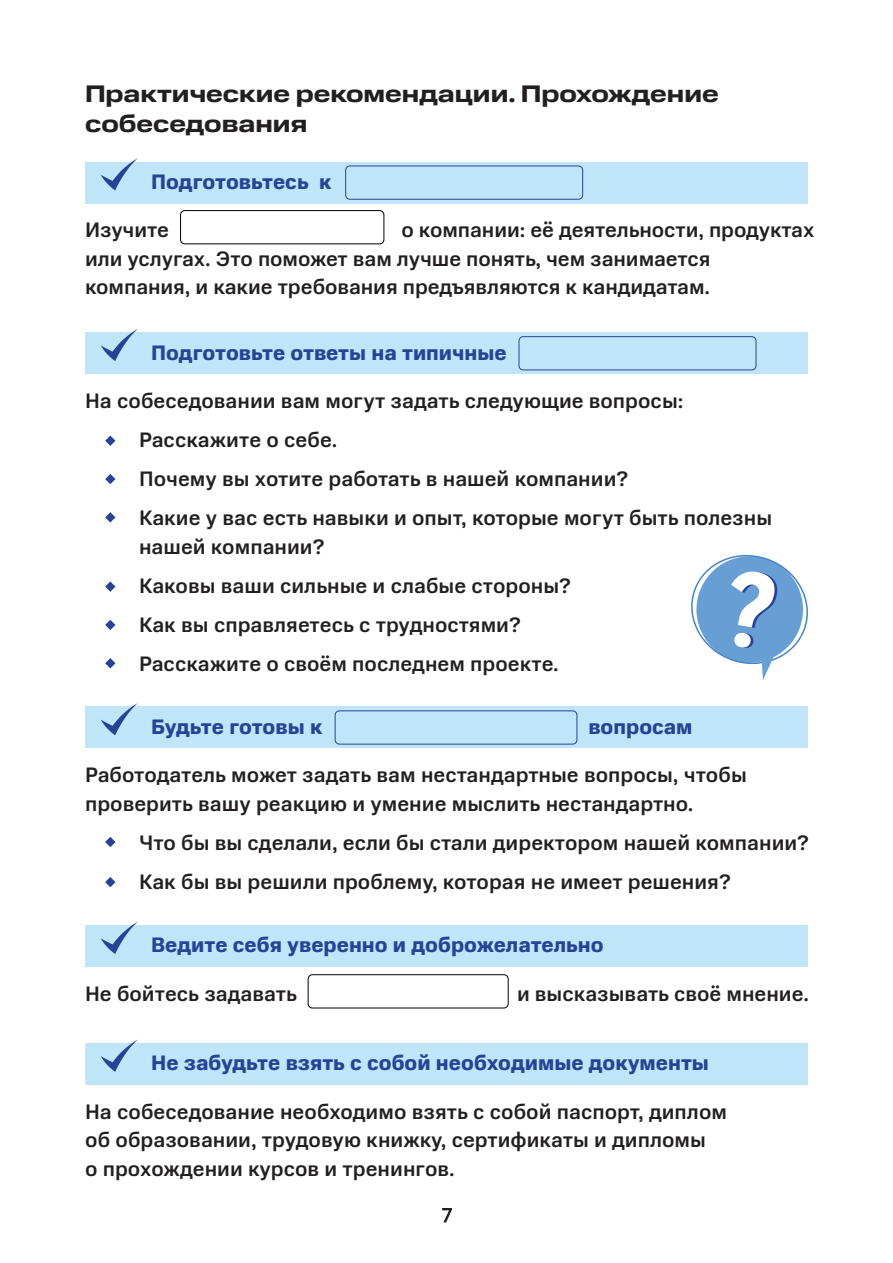
<style>
.page{position:relative;width:893px;height:1263px;background:#fff}
.page>*{position:absolute;margin:0;border:0;box-sizing:border-box;transform-origin:0 0}
.t1{font:700 24px/30px "MTS Wide";color:#231f20}
.t2{font:500 21px/39px "MTS Sans";color:#231f20}
.t3{font:700 21px "MTS Sans";color:#284295}
</style>
<div class="page">
<svg style="left:442px;top:1208px;width:10px;height:14px"></svg>
<div style="left:85px;top:162px;width:723px;height:41px;background:#bfe5f8"></div>
<svg style="left:101px;top:158px;width:37px;height:32px"></svg>
<div style="left:85px;top:925px;width:723px;height:42px;background:#bfe5f8"></div>
<svg style="left:101px;top:922px;width:37px;height:32px"></svg>
<div style="left:85px;top:1043px;width:723px;height:41px;background:#bfe5f8"></div>
<svg style="left:101px;top:1040px;width:37px;height:32px"></svg>
<div style="left:85px;top:707px;width:723px;height:41px;background:#bfe5f8"></div>
<svg style="left:101px;top:703px;width:37px;height:32px"></svg>
<svg style="left:105px;top:837px;width:10px;height:10px"></svg>
<svg style="left:105px;top:877px;width:10px;height:10px"></svg>
<div style="left:85px;top:333px;width:723px;height:41px;background:#bfe5f8"></div>
<svg style="left:101px;top:329px;width:37px;height:32px"></svg>
<svg style="left:105px;top:436px;width:10px;height:10px"></svg>
<svg style="left:105px;top:474px;width:10px;height:10px"></svg>
<svg style="left:105px;top:512px;width:10px;height:11px"></svg>
<svg style="left:105px;top:581px;width:10px;height:11px"></svg>
<svg style="left:105px;top:620px;width:10px;height:10px"></svg>
<svg style="left:105px;top:658px;width:10px;height:10px"></svg>
<div style="left:345px;top:166px;width:238px;height:34px;border:1px solid #274393;border-radius:4px"></div>
<div style="left:519px;top:336px;width:237px;height:34px;border:1px solid #274393;border-radius:4px"></div>
<div style="left:335px;top:710px;width:242px;height:34px;border:1px solid #274393;border-radius:4px"></div>
<div style="left:180px;top:210px;width:204px;height:34px;border:1px solid #000001;border-radius:4px"></div>
<div style="left:308px;top:974px;width:201px;height:34px;border:1px solid #000001;border-radius:4px"></div>
<svg style="left:691px;top:554px;width:117px;height:126px"></svg>
<p class="t1" style="left:85px;top:79px;width:635px">Практические рекомендации. Прохождение собеседования</p>
<p class="t3" style="left:151px;top:170px;width:182px">Подготовьтесь к</p>
<p class="t2" style="left:85px;top:211px;width:86px">Изучите</p>
<p class="t2" style="left:85px;top:216px;width:731px;line-height:28.5px;text-indent:316px">о компании: её деятельности, продуктах или услугах. Это поможет вам лучше понять, чем занимается компания, и какие требования предъявляются к кандидатам.</p>
<p class="t3" style="left:151px;top:340px;width:357px">Подготовьте ответы на типичные</p>
<p class="t2" style="left:139px;top:381px;width:635px;text-indent:-54px">На собеседовании вам могут задать следующие вопросы:<br>Расскажите о себе.<br>Почему вы хотите работать в нашей компании?<br>Какие у вас есть навыки и опыт, которые могут быть полезны</p>
<p class="t2" style="left:139px;top:527px;width:433px">нашей компании?<br>Каковы ваши сильные и слабые стороны?<br>Как вы справляетесь с трудностями?<br>Расскажите о своём последнем проекте.</p>
<p class="t3" style="left:151px;top:714px;width:173px">Будьте готовы к</p>
<p class="t3" style="left:588px;top:714px;width:106px">вопросам</p>
<p class="t2" style="left:85px;top:761px;width:663px;line-height:28.5px">Работодатель может задать вам нестандартные вопросы, чтобы проверить вашу реакцию и умение мыслить нестандартно.</p>
<p class="t2" style="left:139px;top:823px;width:671px">Что бы вы сделали, если бы стали директором нашей компании?<br>Как бы вы решили проблему, которая не имеет решения?</p>
<p class="t3" style="left:151px;top:933px;width:454px">Ведите себя уверенно и доброжелательно</p>
<p class="t2" style="left:85px;top:974px;width:213px">Не бойтесь задавать</p>
<p class="t2" style="left:517px;top:974px;width:293px">и высказывать своё мнение.</p>
<p class="t3" style="left:151px;top:1051px;width:559px">Не забудьте взять с собой необходимые документы</p>
<p class="t2" style="left:85px;top:1097px;width:643px;line-height:28.5px">На собеседование необходимо взять с собой паспорт, диплом об образовании, трудовую книжку, сертификаты и дипломы<br>о прохождении курсов и тренингов.</p>
</div>
